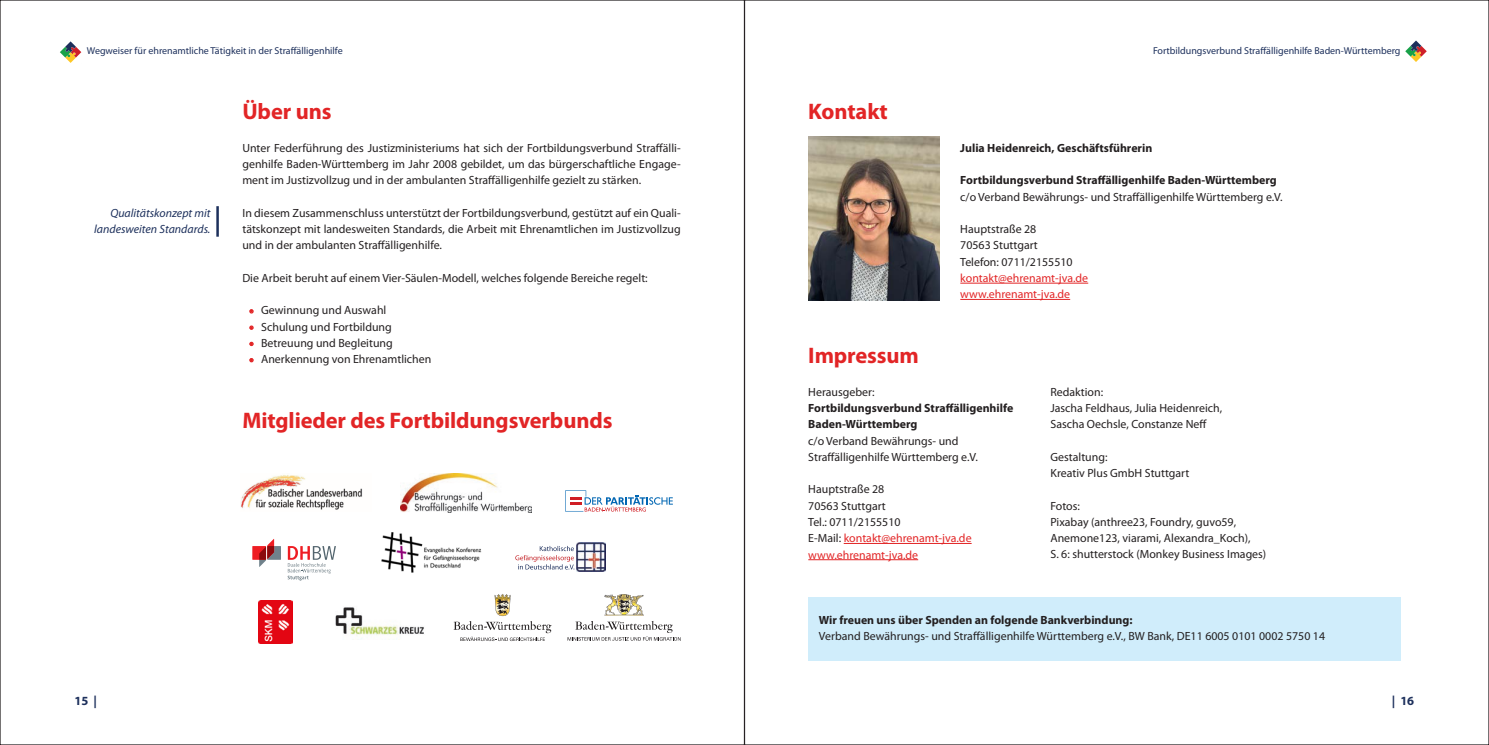
<style>
.page{position:relative;width:1489px;height:745px;background:#fff}
.page>*{position:absolute;margin:0;border:0;box-sizing:border-box;transform-origin:0 0}
.t1{font:700 22.5px "Myriad Pro";letter-spacing:-.005em;color:#e22526}
.t2{font:700 12.5px "Myriad Pro";color:#1d305c}
.t3{font:11.88px/16.2px "Myriad Pro";color:#231f20}
.t4{font:700 11.88px/16.2px "Myriad Pro";color:#231f20}
.t5{font:11.88px/16.2px "Myriad Pro";color:#e22526}
.t6{font:italic 11.88px/16.2px "Myriad Pro";color:#1d305c;text-align:right}
.t7{font:10px "Myriad Pro";color:#1d305c}
.s1{font-weight:700;color:#e22526}
.s2{color:#e22526}
</style>
<div class="page">
<svg style="left:1405px;top:40px;width:21px;height:22px"></svg>
<svg style="left:60px;top:41px;width:21px;height:22px"></svg>
<hr style="left:960px;top:283px;width:128px;height:1px;background:#e22526">
<hr style="left:960px;top:299px;width:110px;height:1px;background:#e22526">
<img style="left:258px;top:600px;width:34px;height:43px">
<img style="left:604px;top:594px;width:40px;height:21px">
<svg style="left:567px;top:621px;width:113px;height:19px"></svg>
<svg style="left:565px;top:490px;width:108px;height:21px"></svg>
<img style="left:240px;top:475px;width:122px;height:35px">
<img style="left:400px;top:473px;width:131px;height:39px">
<svg style="left:453px;top:594px;width:98px;height:46px"></svg>
<img style="left:335px;top:607px;width:89px;height:32px">
<img style="left:576px;top:542px;width:29px;height:29px">
<svg style="left:515px;top:546px;width:59px;height:23px"></svg>
<div style="left:252px;top:545px;width:14px;height:14px;background:#ee1d23"></div>
<svg style="left:259px;top:539px;width:22px;height:27px"></svg>
<svg style="left:287px;top:546px;width:49px;height:34px"></svg>
<img style="left:381px;top:532px;width:101px;height:41px">
<hr style="left:843px;top:543px;width:128px;height:1px;background:#e22526">
<hr style="left:808px;top:559px;width:110px;height:1px;background:#e22526">
<div style="left:808px;top:596px;width:592px;height:64px;background:#d0edfb"></div>
<img style="left:808px;top:137px;width:131px;height:163px">
<hr style="left:216px;top:206px;width:3px;height:30px;background:#1d305c">
<p class="t7" style="left:87px;top:45px;width:257px">Wegweiser für ehrenamtliche Tätigkeit in der Straffälligenhilfe</p>
<p class="t7" style="left:1152px;top:45px;width:249px">Fortbildungsverbund Straffälligenhilfe Baden-Württemberg</p>
<p class="t6" style="left:94px;top:204px;width:118px">Qualitätskonzept mit landesweiten Standards.</p>
<h1 class="t1" style="left:242px;top:97px;width:91px">Über uns</h1>
<p class="t3" style="left:242px;top:139px;width:440px;text-align:justify">Unter Federführung des Justizministeriums hat sich der Fortbildungsverbund Straffälli&shy;genhilfe Baden-Württemberg im Jahr 2008 gebildet, um das bürgerschaftliche Engage&shy;ment im Justizvollzug und in der ambulanten Straffälligenhilfe gezielt zu stärken.</p>
<p class="t3" style="left:242px;top:204px;width:440px;text-align:justify">In diesem Zusammenschluss unterstützt der Fortbildungsverbund, gestützt auf ein Quali&shy;tätskonzept mit landesweiten Standards, die Arbeit mit Ehrenamtlichen im Justizvollzug und in der ambulanten Straffälligenhilfe.</p>
<p class="t3" style="left:242px;top:269px;width:407px">Die Arbeit beruht auf einem Vier-Säulen-Modell, welches folgende Bereiche regelt:</p>
<p class="t3" style="left:249px;top:302px;width:138px"><span class="s1">•</span> Gewinnung und Auswahl</p>
<p class="t3" style="left:249px;top:318px;width:144px"><span class="s1">•</span> Schulung und Fortbildung</p>
<p class="t3" style="left:249px;top:334px;width:145px"><span class="s1">•</span> Betreuung und Begleitung</p>
<p class="t3" style="left:249px;top:351px;width:183px"><span class="s1">•</span> Anerkennung von Ehrenamtlichen</p>
<h1 class="t1" style="left:242px;top:406px;width:371px">Mitglieder des Fortbildungsverbunds</h1>
<h1 class="t1" style="left:808px;top:97px;width:81px">Kontakt</h1>
<p class="t4" style="left:960px;top:139px;width:193px">Julia Heidenreich, Geschäftsführerin</p>
<p class="t4" style="left:960px;top:172px;width:318px">Fortbildungsverbund Straffälligenhilfe Baden-Württemberg</p>
<p class="t3" style="left:960px;top:188px;width:324px">c/o Verband Bewährungs- und Straffälligenhilfe Württemberg e.V.</p>
<p class="t3" style="left:960px;top:221px;width:114px">Hauptstraße 28<br>70563 Stuttgart<br>Telefon: 0711/2155510</p>
<p class="t5" style="left:960px;top:269px;width:129px">kontakt@ehrenamt-jva.de www.ehrenamt-jva.de</p>
<h1 class="t1" style="left:808px;top:341px;width:112px">Impressum</h1>
<p class="t3" style="left:808px;top:383px;width:68px">Herausgeber:</p>
<p class="t4" style="left:808px;top:399px;width:206px">Fortbildungsverbund Straffälligenhilfe<br>Baden-Württemberg</p>
<p class="t3" style="left:808px;top:432px;width:171px">c/o Verband Bewährungs- und<br>Straffälligenhilfe Württemberg e.V.</p>
<p class="t3" style="left:808px;top:481px;width:165px">Hauptstraße 28<br>70563 Stuttgart<br>Tel.: 0711/2155510<br>E-Mail: <span class="s2">kontakt@ehrenamt-jva.de www.ehrenamt-jva.de</span></p>
<p class="t3" style="left:1050px;top:383px;width:173px">Redaktion:<br>Jascha Feldhaus, Julia Heidenreich,<br>Sascha Oechsle, Constanze Neff</p>
<p class="t3" style="left:1050px;top:448px;width:140px">Gestaltung:<br>Kreativ Plus GmbH Stuttgart</p>
<p class="t3" style="left:1050px;top:497px;width:217px">Fotos:<br>Pixabay (anthree23, Foundry, guvo59, Anemone123, viarami, Alexandra_Koch),<br>S. 6: shutterstock (Monkey Business Images)</p>
<p class="t4" style="left:819px;top:610px;width:315px">Wir freuen uns über Spenden an folgende Bankverbindung:</p>
<p class="t3" style="left:819px;top:627px;width:507px">Verband Bewährungs- und Straffälligenhilfe Württemberg e.V., BW Bank, DE11 6005 0101 0002 5750 14</p>
<p class="t2" style="left:74px;top:692px;width:24px">15 |</p>
<p class="t2" style="left:1391px;top:692px;width:24px">| 16</p>
</div>
